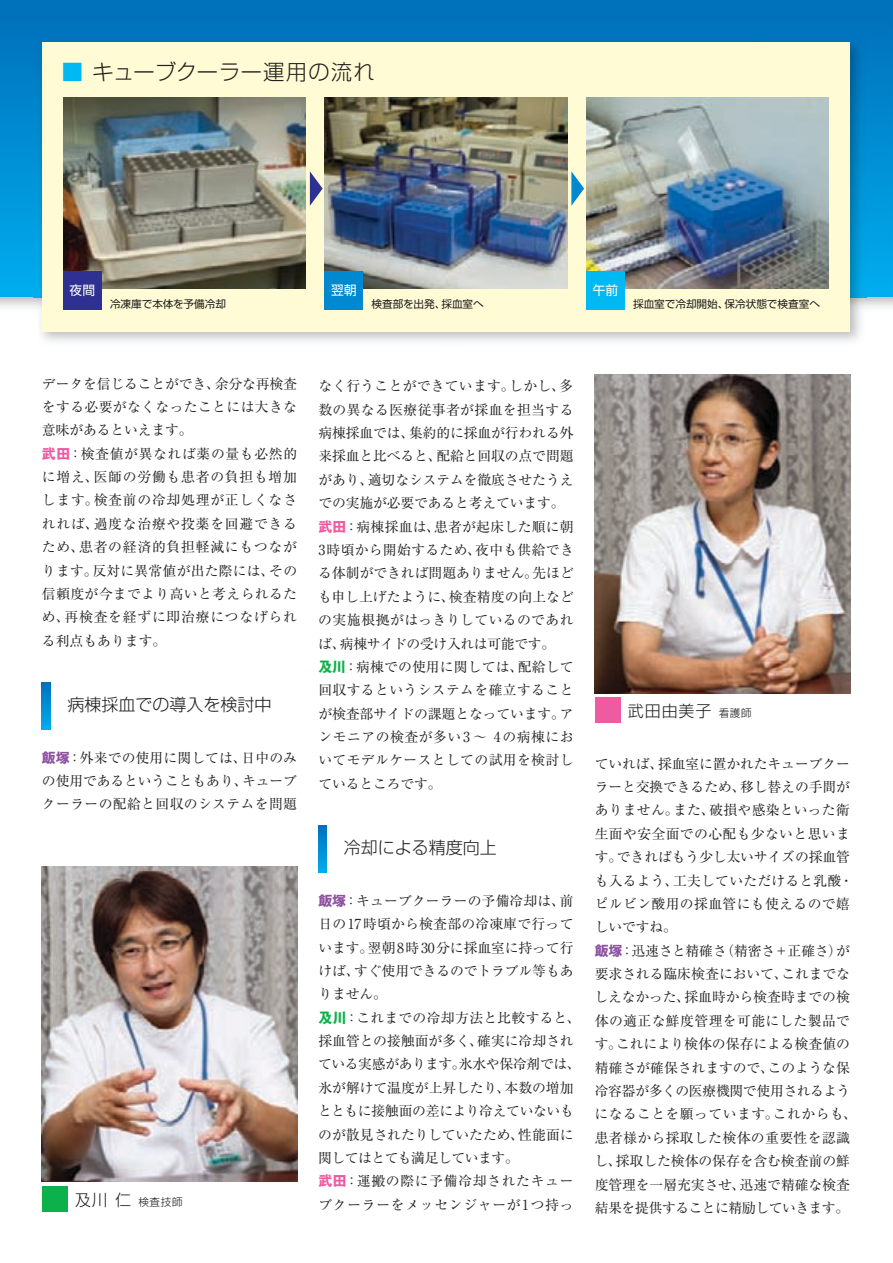
<style>
.page{position:relative;width:893px;height:1263px;background:#fff}
.page>*{position:absolute;margin:0;border:0;box-sizing:border-box;transform-origin:0 0}
.t1{font:300 21.3px "Shin Go Pro";letter-spacing:.03em;color:#231f20}
.t2{font:300 16.95px "Shin Go Pro";color:#231f20}
.t3{font:300 15.9px "Shin Go Pro";letter-spacing:.06em;color:#231f20}
.t4{font:13.8px/23.4px "Ryumin Pro";letter-spacing:.01em;color:#231f20}
.t5{font:13.8px/23.4px "Ryumin Pro";letter-spacing:.045em;color:#231f20}
.t6{font:12.75px "Shin Go Pro";color:#fff}
.t7{font:10.65px "Shin Go Pro";color:#231f20}
.t8{font:300 10.65px "Shin Go Pro";color:#231f20}
.s1{color:#00b9f2}
.s2{font-family:"Gothic MB101 Pro";font-weight:700;color:#ef5ba1}
.s3{font-family:"Gothic MB101 Pro";font-weight:700;color:#8f53a1}
.s4{font-size:15.9px}
.s5{font-family:"Gothic MB101 Pro";font-weight:700;color:#0cb14b}
.s6{font-size:10.65px}
</style>
<div class="page">
<svg style="left:0;top:0;width:893px;height:297px;background:#007dc5"></svg>
<div style="left:42px;top:1186px;width:26px;height:25px;background:#0cb14b"></div>
<div style="left:595px;top:697px;width:25px;height:26px;background:#ef5ba1"></div>
<img style="left:33px;top:33px;width:834px;height:309px">
<div style="left:42px;top:42px;width:808px;height:289px;background:#fffcd5"></div>
<img style="left:595px;top:374px;width:255px;height:319px">
<img style="left:42px;top:867px;width:255px;height:315px">
<img style="left:325px;top:97px;width:242px;height:192px">
<img style="left:63px;top:97px;width:243px;height:192px">
<img style="left:586px;top:97px;width:243px;height:192px">
<svg style="left:310px;top:171px;width:13px;height:35px"></svg>
<svg style="left:571px;top:171px;width:13px;height:35px"></svg>
<svg style="left:42px;top:683px;width:8px;height:46px"></svg>
<svg style="left:318px;top:826px;width:9px;height:47px"></svg>
<div style="left:63px;top:272px;width:39px;height:38px;background:#2e3092"></div>
<div style="left:325px;top:272px;width:38px;height:38px;background:#0089d0"></div>
<div style="left:586px;top:272px;width:39px;height:38px;background:#00b9f2"></div>
<h1 class="t1" style="left:62px;top:55px;width:314px"><span class="s1">■</span> キューブクーラー運用の流れ</h1>
<p class="t6" style="left:70px;top:280px;width:27px">夜間</p>
<p class="t6" style="left:331px;top:280px;width:27px">翌朝</p>
<p class="t6" style="left:593px;top:280px;width:27px">午前</p>
<p class="t7" style="left:110px;top:295px;width:118px">冷凍庫で本体を予備冷却</p>
<p class="t7" style="left:372px;top:295px;width:114px">検査部を出発、採血室へ</p>
<p class="t7" style="left:633px;top:295px;width:188px">採血室で冷却開始、保冷状態で検査室へ</p>
<p class="t5" style="left:42px;top:371px;width:257px">データを信じることができ、余分な再検査をする必要がなくなったことには大きな意味があるといえます。<br><span class="s2">武田</span>：検査値が異なれば薬の量も必然的に増え、医師の労働も患者の負担も増加します。検査前の冷却処理が正しくなされれば、過度な治療や投薬を回避できるため、患者の経済的負担軽減にもつながります。反対に異常値が出た際には、その信頼度が今までより高いと考えられるため、再検査を経ずに即治療につなげられる利点もあります。</p>
<p class="t2" style="left:68px;top:691px;width:206px">病棟採血での導入を検討中</p>
<p class="t4" style="left:42px;top:745px;width:257px;text-align:justify"><span class="s3">飯塚</span>：外来での使用に関しては、日中のみの使用であるということもあり、キューブクーラーの配給と回収のシステムを問題</p>
<p class="t8" style="left:75px;top:1193px;width:109px"><span class="s4">及川 仁</span> 検査技師</p>
<p class="t4" style="left:318px;top:373px;width:257px">なく行うことができています。しかし、多数の異なる医療従事者が採血を担当する病棟採血では、集約的に採血が行われる外来採血と比べると、配給と回収の点で問題があり、適切なシステムを徹底させたうえでの実施が必要であると考えています。<span class="s2">武田</span>：病棟採血は、患者が起床した順に朝<br>3時頃から開始するため、夜中も供給できる体制ができれば問題ありません。先ほども申し上げたように、検査精度の向上などの実施根拠がはっきりしているのであれば、病棟サイドの受け入れは可能です。<br><span class="s5">及川</span>：病棟での使用に関しては、配給して回収するというシステムを確立することが検査部サイドの課題となっています。アンモニアの検査が多い3 ～ 4の病棟においてモデルケースとしての試用を検討しているところです。</p>
<p class="t2" style="left:344px;top:834px;width:155px">冷却による精度向上</p>
<p class="t4" style="left:318px;top:888px;width:264px"><span class="s3">飯塚</span>：キューブクーラーの予備冷却は、前日の17時頃から検査部の冷凍庫で行っています。翌朝8時30分に採血室に持って行けば、すぐ使用できるのでトラブル等もありません。<br><span class="s5">及川</span>：これまでの冷却方法と比較すると、採血管との接触面が多く、確実に冷却されている実感があります。氷水や保冷剤では、氷が解けて温度が上昇したり、本数の増加とともに接触面の差により冷えていないものが散見されたりしていたため、性能面に関してはとても満足しています。<br><span class="s2">武田</span>：運搬の際に予備冷却されたキューブクーラーをメッセンジャーが1つ持っ</p>
<p class="t3" style="left:628px;top:698px;width:125px">武田由美子 <span class="s6">看護師</span></p>
<p class="t4" style="left:594px;top:751px;width:264px">ていれば、採血室に置かれたキューブクーラーと交換できるため、移し替えの手間がありません。また、破損や感染といった衛生面や安全面での心配も少ないと思います。できればもう少し太いサイズの採血管も入るよう、工夫していただけると乳酸・ピルビン酸用の採血管にも使えるので嬉しいですね。<br><span class="s3">飯塚</span>：迅速さと精確さ（精密さ＋正確さ）が要求される臨床検査において、これまでなしえなかった、採血時から検査時までの検体の適正な鮮度管理を可能にした製品です。これにより検体の保存による検査値の精確さが確保されますので、このような保冷容器が多くの医療機関で使用されるようになることを願っています。これからも、患者様から採取した検体の重要性を認識し、採取した検体の保存を含む検査前の鮮度管理を一層充実させ、迅速で精確な検査結果を提供することに精励していきます。</p>
</div>
